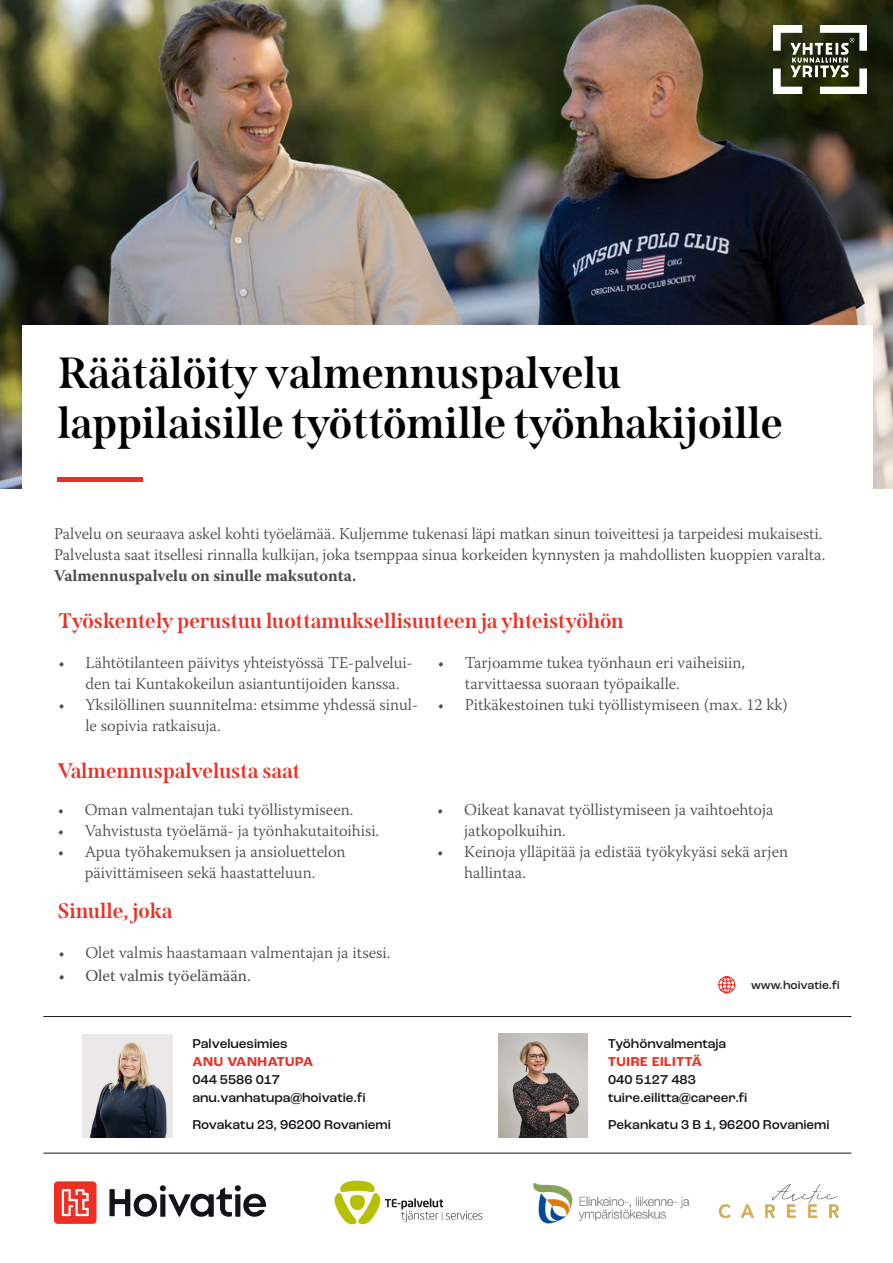
<style>
.page{position:relative;width:893px;height:1263px;background:#fff}
.page>*{position:absolute;margin:0;border:0;box-sizing:border-box;transform-origin:0 0}
.t1{font:700 43.5px/49.5px "Span";color:#000}
.t2{font:700 21px "Span";color:#ee2e22}
.Leipis{font:300 16.5px/21px "Warnock Pro";color:#4b4c4d}
.t3{font:700 16.5px "Warnock Pro";letter-spacing:-.005em;color:#4b4c4d}
.t4{font:16.5px "Warnock Pro";color:#4b4c4d}
.leipäteksti_2{font:500 13.5px "Roc Grotesk";color:#111418}
.leipäteksti_2-2{font:700 13.5px "Roc Grotesk";letter-spacing:.05em;color:#ee2e22}
.t5{font:500 12px "Roc Grotesk";color:#231f20}
</style>
<div class="page">
<img style="left:0;top:0;width:893px;height:488px">
<div style="left:22px;top:325px;width:851px;height:679px;background:#fff"></div>
<div style="left:58px;top:477px;width:85px;height:5px;background:#ee2e22"></div>
<hr style="left:43px;top:1016px;width:808px;height:1px;background:#111418">
<img style="left:498px;top:1034px;width:90px;height:103px">
<img style="left:83px;top:1034px;width:89px;height:103px">
<hr style="left:43px;top:1153px;width:808px;height:1px;background:#111418">
<img style="left:773px;top:26px;width:93px;height:68px">
<svg style="left:109px;top:1185px;width:157px;height:32px"></svg>
<div style="left:54px;top:1181px;width:42px;height:43px;background:#ee2e22;border-radius:4px"></div>
<svg style="left:62px;top:1189px;width:27px;height:27px"></svg>
<img style="left:334px;top:1180px;width:149px;height:45px">
<img style="left:533px;top:1182px;width:157px;height:42px">
<img style="left:720px;top:1184px;width:119px;height:33px">
<svg style="left:718px;top:976px;width:18px;height:18px"></svg>
<h1 class="t1" style="left:58px;top:349px;width:726px">Räätälöity valmennuspalvelu lappilaisille työttömille työnhakijoille</h1>
<p class="Leipis" style="left:54px;top:522px;width:773px">Palvelu on seuraava askel kohti työelämää. Kuljemme tukenasi läpi matkan sinun toiveittesi ja tarpeidesi mukaisesti.<br>Palvelusta saat itsellesi rinnalla kulkijan, joka tsemppaa sinua korkeiden kynnysten ja mahdollisten kuoppien varalta.</p>
<p class="t3" style="left:54px;top:565px;width:304px">Valmennuspalvelu on sinulle maksutonta.</p>
<h2 class="t2" style="left:58px;top:608px;width:567px">Työskentely perustuu luottamuksellisuuteen ja yhteistyöhön</h2>
<p class="Leipis" style="left:85px;top:651px;width:329px;text-indent:-27px">• Lähtötilanteen päivitys yhteistyössä TE-palvelui&shy;den tai Kuntakokeilun asiantuntijoiden kanssa.</p>
<p class="Leipis" style="left:85px;top:693px;width:334px;text-indent:-27px">• Yksilöllinen suunnitelma: etsimme yhdessä sinul&shy;le sopivia ratkaisuja.</p>
<p class="Leipis" style="left:465px;top:651px;width:282px;text-indent:-27px">• Tarjoamme tukea työnhaun eri vaiheisiin, tarvittaessa suoraan työpaikalle.</p>
<p class="Leipis" style="left:438px;top:693px;width:352px">• Pitkäkestoinen tuki työllistymiseen (max. 12 kk)</p>
<h2 class="t2" style="left:58px;top:758px;width:244px">Valmennuspalvelusta saat</h2>
<p class="Leipis" style="left:58px;top:799px;width:297px">• Oman valmentajan tuki työllistymiseen.</p>
<p class="Leipis" style="left:58px;top:820px;width:323px">• Vahvistusta työelämä- ja työnhakutaitoihisi.</p>
<p class="Leipis" style="left:58px;top:841px;width:289px;text-align:center">• Apua työhakemuksen ja ansioluettelon päivittämiseen sekä haastatteluun.</p>
<p class="Leipis" style="left:464px;top:799px;width:311px;text-indent:-27px">• Oikeat kanavat työllistymiseen ja vaihtoehtoja jatkopolkuihin.</p>
<p class="Leipis" style="left:464px;top:841px;width:325px;text-indent:-27px">• Keinoja ylläpitää ja edistää työkykyäsi sekä arjen hallintaa.</p>
<h2 class="t2" style="left:58px;top:899px;width:116px">Sinulle, joka</h2>
<p class="Leipis" style="left:58px;top:942px;width:334px">• Olet valmis haastamaan valmentajan ja itsesi.</p>
<p class="t4" style="left:58px;top:965px;width:194px">• Olet valmis työelämään.</p>
<p class="t5" style="left:751px;top:978px;width:90px">www.hoivatie.fi</p>
<p class="leipäteksti_2" style="left:192px;top:1035px;width:97px">Palveluesimies</p>
<p class="leipäteksti_2-2" style="left:192px;top:1053px;width:122px">ANU VANHATUPA</p>
<p class="leipäteksti_2" style="left:192px;top:1071px;width:89px">044 5586 017</p>
<p class="leipäteksti_2" style="left:192px;top:1089px;width:175px">anu.vanhatupa@hoivatie.fi</p>
<p class="leipäteksti_2" style="left:192px;top:1116px;width:200px">Rovakatu 23, 96200 Rovaniemi</p>
<p class="leipäteksti_2" style="left:608px;top:1035px;width:120px">Työhönvalmentaja</p>
<p class="leipäteksti_2-2" style="left:608px;top:1053px;width:95px">TUIRE EILITTÄ</p>
<p class="leipäteksti_2" style="left:608px;top:1071px;width:89px">040 5127 483</p>
<p class="leipäteksti_2" style="left:608px;top:1089px;width:141px">tuire.eilitta@career.fi</p>
<p class="leipäteksti_2" style="left:608px;top:1116px;width:223px">Pekankatu 3 B 1, 96200 Rovaniemi</p>
</div>
